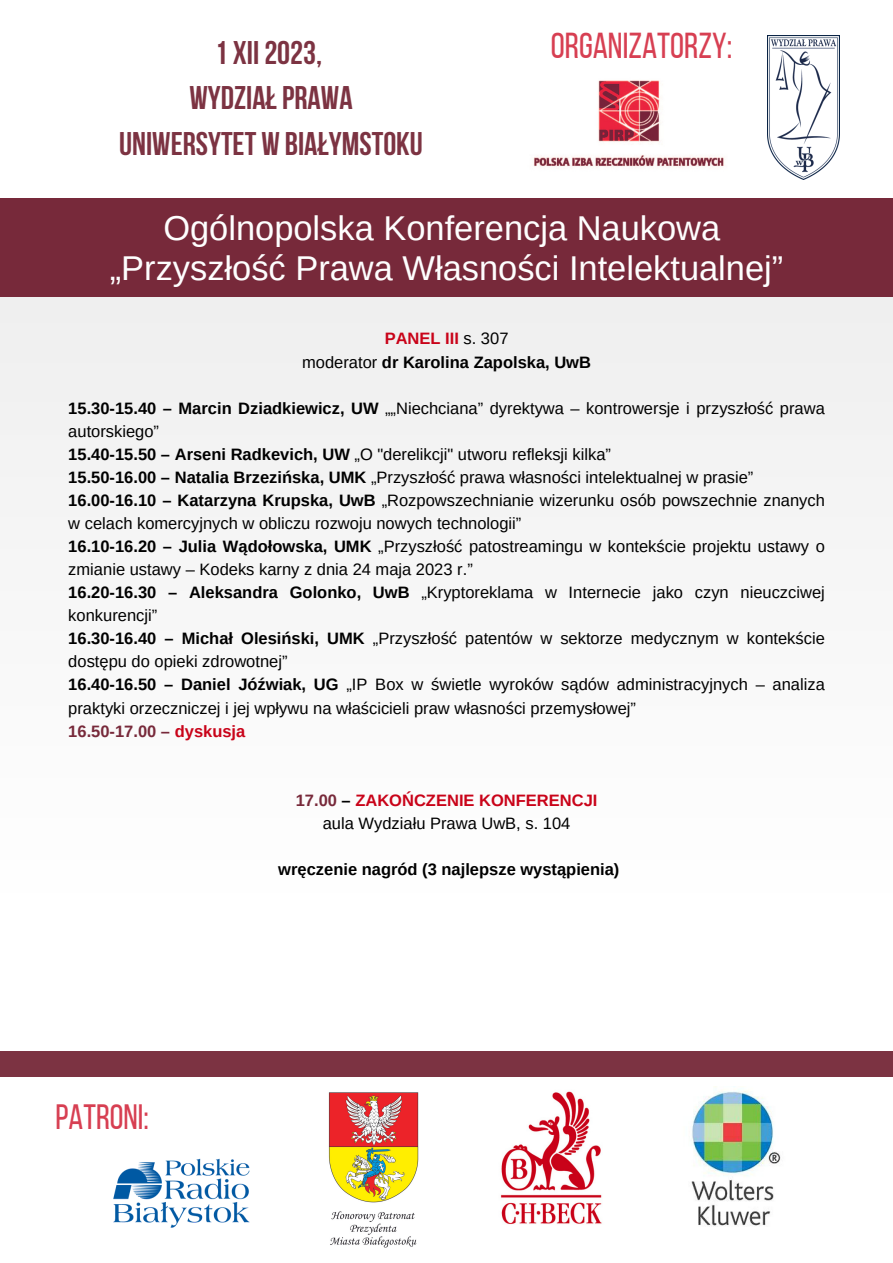
<style>
.page{position:relative;width:893px;height:1263px;background:#fff}
.page>*{position:absolute;margin:0;border:0;box-sizing:border-box;transform-origin:0 0}
.t1{font:36px "Bebas Neue";color:#d73f52}
.t2{font:35.1px "Bebas Neue";color:#d73f52}
.t3{font:34.42px "Arimo";color:#fefefe}
.t4{font:700 32.62px "Bebas Neue";color:#7c3342}
.t5{font:16.5px/23.1px "Arimo";color:#000}
.t6{font:700 16.5px "Arimo";color:#000}
.t7{font:700 16.5px "Arimo";color:#c90319}
.t8{font:700 16.5px "Arimo";color:#77293a}
.s1{font-weight:400;color:#000}
.s2{font-weight:400}
.s3{font-weight:700}
.s4{color:#c90319}
.s5{color:#77293a}
.s6{color:#000}
</style>
<div class="page">
<div style="left:0;top:297px;width:893px;height:595px;background:#f7f7f7"></div>
<div style="left:0;top:199px;width:893px;height:98px;background:#77293a"></div>
<div style="left:0;top:1051px;width:893px;height:25px;background:#7c3342"></div>
<img style="left:768px;top:36px;width:72px;height:144px">
<img style="left:533px;top:80px;width:191px;height:89px">
<img style="left:691px;top:1086px;width:90px;height:140px">
<img style="left:113px;top:1158px;width:137px;height:70px">
<img style="left:328px;top:1092px;width:91px;height:156px">
<img style="left:500px;top:1091px;width:102px;height:133px">
<p class="t4" style="left:215px;top:39px;width:109px">1 XII 2023,</p>
<p class="t4" style="left:189px;top:85px;width:165px">WYDZIAŁPRAWA</p>
<p class="t4" style="left:119px;top:130px;width:305px">UNIWERSYTET W BIAŁYMSTOKU</p>
<p class="t1" style="left:551px;top:31px;width:183px">ORGANIZATORZY:</p>
<p class="t3" style="left:163px;top:209px;width:558px">Ogólnopolska Konferencja Naukowa</p>
<p class="t3" style="left:110px;top:249px;width:675px">„Przyszłość Prawa Własności Intelektualnej”</p>
<p class="t7" style="left:385px;top:330px;width:125px">PANEL III <span class="s1">s. 307</span></p>
<p class="t6" style="left:302px;top:353px;width:290px"><span class="s2">moderator</span> dr Karolina Zapolska, UwB</p>
<p class="t5" style="left:68px;top:396px;width:758px"><span class="s3">15.30-15.40 – Marcin Dziadkiewicz, UW</span> „„Niechciana” dyrektywa – kontrowersje i przyszłość prawa autorskiego”</p>
<p class="t5" style="left:68px;top:442px;width:544px"><span class="s3">15.40-15.50 – Arseni Radkevich, UW</span> „O "derelikcji" utworu refleksji kilka”</p>
<p class="t5" style="left:68px;top:466px;width:686px"><span class="s3">15.50-16.00 – Natalia Brzezińska, UMK</span> „Przyszłość prawa własności intelektualnej w prasie”</p>
<p class="t5" style="left:68px;top:489px;width:758px"><span class="s3">16.00-16.10 – Katarzyna Krupska, UwB</span> „Rozpowszechnianie wizerunku osób powszechnie znanych w celach komercyjnych w obliczu rozwoju nowych technologii”</p>
<p class="t5" style="left:68px;top:535px;width:758px"><span class="s3">16.10-16.20 – Julia Wądołowska, UMK</span> „Przyszłość patostreamingu w kontekście projektu ustawy o zmianie ustawy – Kodeks karny z dnia 24 maja 2023 r.”</p>
<p class="t5" style="left:68px;top:581px;width:758px"><span class="s3">16.20-16.30 – Aleksandra Golonko, UwB</span> „Kryptoreklama w Internecie jako czyn nieuczciwej konkurencji”</p>
<p class="t5" style="left:68px;top:627px;width:758px"><span class="s3">16.30-16.40 – Michał Olesiński, UMK</span> „Przyszłość patentów w sektorze medycznym w kontekście dostępu do opieki zdrowotnej”</p>
<p class="t5" style="left:68px;top:673px;width:758px"><span class="s3">16.40-16.50 – Daniel Jóźwiak, UG</span> „IP Box w świetle wyroków sądów administracyjnych – analiza praktyki orzeczniczej i jej wpływu na właścicieli praw własności przemysłowej”</p>
<p class="t8" style="left:68px;top:722px;width:179px">16.50-17.00 – <span class="s4">dyskusja</span></p>
<p class="t2" style="left:55px;top:1102px;width:95px">PATRONI:</p>
<p class="t7" style="left:296px;top:791px;width:303px"><span class="s5">17.00</span> <span class="s6">–</span> ZAKOŃCZENIE KONFERENCJI</p>
<p class="t5" style="left:323px;top:811px;width:249px">aula Wydziału Prawa UwB, s. 104</p>
<p class="t6" style="left:278px;top:860px;width:343px">wręczenie nagród (3 najlepsze wystąpienia)</p>
</div>
